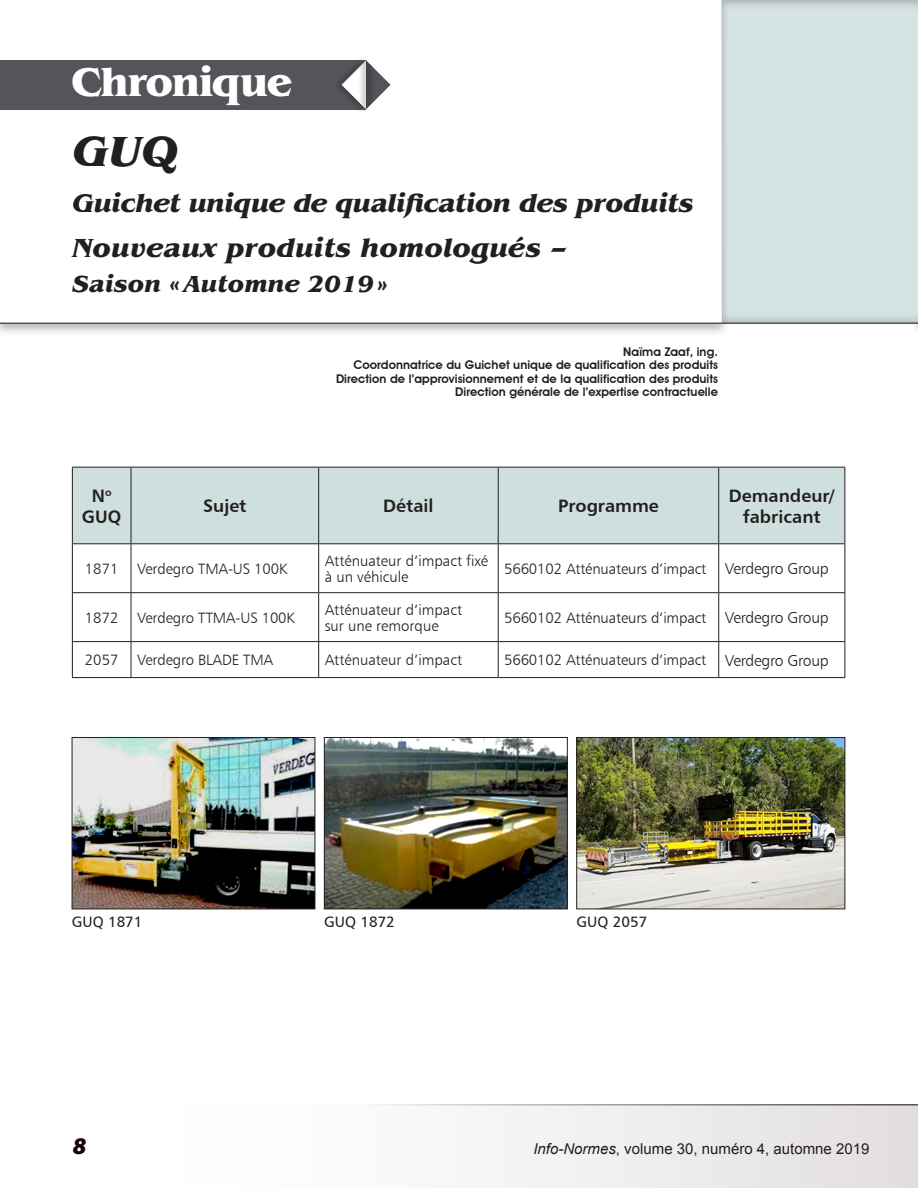
<style>
.page{position:relative;width:918px;height:1188px;background:#fff}
.page>*{position:absolute;margin:0;border:0;box-sizing:border-box;transform-origin:0 0}
.t1{font:italic 700 43.5px "Benguiat";color:#231f20}
.t2{font:700 42px "Benguiat";letter-spacing:-.02em;color:#fff}
.t3{font:italic 700 27px "Benguiat";color:#231f20}
.t4{font:italic 700 26.25px "Benguiat";letter-spacing:-.02em;color:#231f20}
.t5{font:italic 700 24px "Benguiat";color:#231f20}
.t6{font:italic 900 24px "Myriad Pro";color:#200008}
.t7{font:18px/21px "Humanist 777 BT Bold B";color:#231f20;text-align:center}
.t8{font:15px/16.5px "Humanist 777 BT Light B";letter-spacing:-.01em;color:#231f20}
.t9{font:15px "Arial";color:#231f20}
.t10{font:15px "Humanist 777 BT Roman B";color:#231f20}
.t11{font:600 12px/13.5px "Avant Garde IT Cby BT";letter-spacing:.005em;color:#231f20;text-align:right}
.s1{font-size:15.75px}
.s2{font-style:italic}
</style>
<div class="page">
<div style="left:910px;top:0;width:8px;height:337px;background:#231f20;opacity:.3"></div>
<div style="left:680px;top:0;width:238px;height:325px;background:#d6e5e3"></div>
<div style="left:0;top:0;width:730px;height:337px;background:#231f20;opacity:.3"></div>
<div style="left:0;top:0;width:722px;height:324px;background:#fff"></div>
<div style="left:0;top:60px;width:366px;height:50px;background:#54555a"></div>
<div style="left:332px;top:54px;width:38px;height:61px;background:#231f20;opacity:.5"></div>
<svg style="left:339px;top:57px;width:52px;height:56px"></svg>
<hr style="left:0;top:322px;width:918px;height:2px;background:#54555a">
<div style="left:153px;top:1105px;width:765px;height:83px;background:linear-gradient(to right,#fff,#e4e0e0)"></div>
<hr style="left:364px;top:1104px;width:554px;height:2px;background:#54555a">
<div style="left:73px;top:468px;width:771px;height:75px;background:#cedfdd"></div>
<hr style="left:72px;top:467px;width:59px;height:1px;background:#231f20">
<hr style="left:72px;top:468px;width:1px;height:75px;background:#231f20">
<hr style="left:131px;top:467px;width:188px;height:1px;background:#231f20">
<hr style="left:319px;top:467px;width:179px;height:1px;background:#231f20">
<hr style="left:498px;top:467px;width:221px;height:1px;background:#231f20">
<hr style="left:719px;top:467px;width:126px;height:1px;background:#231f20">
<hr style="left:844px;top:468px;width:1px;height:75px;background:#231f20">
<hr style="left:72px;top:544px;width:1px;height:48px;background:#231f20">
<hr style="left:844px;top:544px;width:1px;height:48px;background:#231f20">
<hr style="left:72px;top:593px;width:1px;height:48px;background:#231f20">
<hr style="left:844px;top:593px;width:1px;height:48px;background:#231f20">
<hr style="left:72px;top:642px;width:1px;height:35px;background:#231f20">
<hr style="left:844px;top:642px;width:1px;height:35px;background:#231f20">
<hr style="left:72px;top:677px;width:59px;height:1px;background:#231f20">
<hr style="left:131px;top:677px;width:188px;height:1px;background:#231f20">
<hr style="left:319px;top:677px;width:179px;height:1px;background:#231f20">
<hr style="left:498px;top:677px;width:221px;height:1px;background:#231f20">
<hr style="left:719px;top:677px;width:126px;height:1px;background:#231f20">
<hr style="left:131px;top:468px;width:1px;height:75px;background:#231f20">
<hr style="left:318px;top:468px;width:1px;height:75px;background:#231f20">
<hr style="left:498px;top:468px;width:1px;height:75px;background:#231f20">
<hr style="left:718px;top:468px;width:1px;height:75px;background:#231f20">
<hr style="left:131px;top:544px;width:1px;height:48px;background:#231f20">
<hr style="left:318px;top:544px;width:1px;height:48px;background:#231f20">
<hr style="left:498px;top:544px;width:1px;height:48px;background:#231f20">
<hr style="left:718px;top:544px;width:1px;height:48px;background:#231f20">
<hr style="left:131px;top:593px;width:1px;height:48px;background:#231f20">
<hr style="left:318px;top:593px;width:1px;height:48px;background:#231f20">
<hr style="left:498px;top:593px;width:1px;height:48px;background:#231f20">
<hr style="left:718px;top:593px;width:1px;height:48px;background:#231f20">
<hr style="left:131px;top:642px;width:1px;height:35px;background:#231f20">
<hr style="left:318px;top:642px;width:1px;height:35px;background:#231f20">
<hr style="left:498px;top:642px;width:1px;height:35px;background:#231f20">
<hr style="left:718px;top:642px;width:1px;height:35px;background:#231f20">
<hr style="left:72px;top:543px;width:59px;height:1px;background:#231f20">
<hr style="left:131px;top:543px;width:188px;height:1px;background:#231f20">
<hr style="left:319px;top:543px;width:179px;height:1px;background:#231f20">
<hr style="left:498px;top:543px;width:221px;height:1px;background:#231f20">
<hr style="left:719px;top:543px;width:126px;height:1px;background:#231f20">
<hr style="left:72px;top:592px;width:59px;height:1px;background:#231f20">
<hr style="left:131px;top:592px;width:188px;height:1px;background:#231f20">
<hr style="left:319px;top:592px;width:179px;height:1px;background:#231f20">
<hr style="left:498px;top:592px;width:221px;height:1px;background:#231f20">
<hr style="left:719px;top:592px;width:126px;height:1px;background:#231f20">
<hr style="left:72px;top:641px;width:59px;height:1px;background:#231f20">
<hr style="left:131px;top:641px;width:188px;height:1px;background:#231f20">
<hr style="left:319px;top:641px;width:179px;height:1px;background:#231f20">
<hr style="left:498px;top:641px;width:221px;height:1px;background:#231f20">
<hr style="left:719px;top:641px;width:126px;height:1px;background:#231f20">
<img style="left:74px;top:739px;width:239px;height:168px">
<div style="left:72px;top:737px;width:243px;height:172px;border:1px solid #231f20"></div>
<img style="left:578px;top:739px;width:265px;height:168px">
<div style="left:576px;top:737px;width:269px;height:172px;border:1px solid #231f20"></div>
<img style="left:326px;top:739px;width:240px;height:168px">
<div style="left:324px;top:737px;width:244px;height:172px;border:1px solid #231f20"></div>
<h2 class="t2" style="left:71px;top:58px;width:222px">Chronique</h2>
<h1 class="t1" style="left:72px;top:126px;width:107px">GUQ</h1>
<h3 class="t4" style="left:72px;top:188px;width:623px">Guichet unique de qualification des produits</h3>
<h3 class="t3" style="left:72px;top:232px;width:497px">Nouveaux produits homologués –</h3>
<h3 class="t5" style="left:72px;top:270px;width:317px">Saison «Automne 2019»</h3>
<p class="t11" style="left:336px;top:345px;width:383px">Naïma Zaaf, ing.<br>Coordonnatrice du Guichet unique de qualification des produits Direction de l’approvisionnement et de la qualification des produits Direction générale de l’expertise contractuelle</p>
<p class="t7" style="left:82px;top:485px;width:41px">N<sup>o<br></sup>GUQ</p>
<p class="t7" style="left:203px;top:495px;width:45px">Sujet</p>
<p class="t7" style="left:383px;top:495px;width:52px">Détail</p>
<p class="t7" style="left:558px;top:495px;width:102px">Programme</p>
<p class="t7" style="left:729px;top:485px;width:107px">Demandeur/ fabricant</p>
<p class="t8" style="left:85px;top:560px;width:204px">1871 Verdegro TMA-US 100K</p>
<p class="t8" style="left:325px;top:552px;width:165px">Atténuateur d’impact fixé à un véhicule</p>
<p class="t8" style="left:504px;top:560px;width:326px">5660102 Atténuateurs d’impact <span class="s1">Verdegro Group</span></p>
<p class="t8" style="left:85px;top:609px;width:212px">1872 Verdegro TTMA-US 100K</p>
<p class="t8" style="left:325px;top:601px;width:139px">Atténuateur d’impact sur une remorque</p>
<p class="t8" style="left:504px;top:609px;width:326px">5660102 Atténuateurs d’impact <span class="s1">Verdegro Group</span></p>
<p class="t8" style="left:85px;top:652px;width:190px">2057 Verdegro BLADE TMA</p>
<p class="t8" style="left:325px;top:652px;width:139px">Atténuateur d’impact</p>
<p class="t8" style="left:504px;top:652px;width:326px">5660102 Atténuateurs d’impact <span class="s1">Verdegro Group</span></p>
<p class="t10" style="left:72px;top:912px;width:72px">GUQ 1871</p>
<p class="t10" style="left:324px;top:912px;width:72px">GUQ 1872</p>
<p class="t10" style="left:577px;top:912px;width:72px">GUQ 2057</p>
<h3 class="t6" style="left:73px;top:1130px;width:15px">8</h3>
<p class="t9" style="left:533px;top:1139px;width:338px"><span class="s2">Info-Normes</span>, volume 30, numéro 4, automne 2019</p>
</div>
